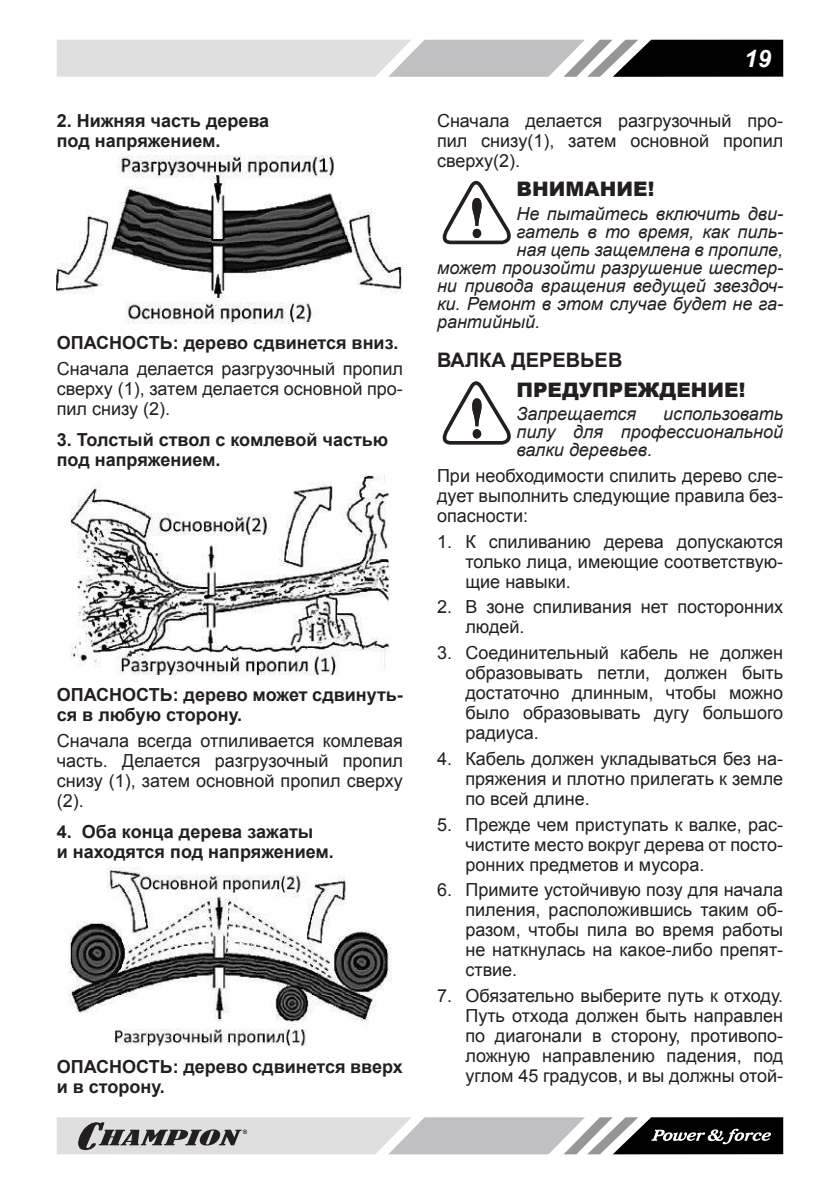
<style>
.page{position:relative;width:840px;height:1191px;background:#fff}
.page>*{position:absolute;margin:0;border:0;box-sizing:border-box;transform-origin:0 0}
.t1{font:italic 700 24px "Arial";color:#fff}
.t2{font:900 20px "Arial";color:#241f1f}
.t3{font:700 20px "Arial";color:#241f1f}
.t4{font:18px/20px "Arial";color:#241f1f;text-align:justify}
.t5{font:700 18px/20px "Arial";color:#241f1f}
.t6{font:italic 18px/18px "Arial";color:#241f1f;text-align:justify}
</style>
<div class="page">
<svg style="left:57px;top:40px;width:725px;height:37px;background:#aaa"></svg>
<svg style="left:57px;top:1117px;width:725px;height:37px;background:#a4a3a3"></svg>
<img style="left:57px;top:155px;width:346px;height:168px">
<img style="left:70px;top:475px;width:319px;height:200px">
<img style="left:68px;top:867px;width:323px;height:180px">
<svg style="left:442px;top:181px;width:69px;height:63px"></svg>
<svg style="left:442px;top:381px;width:69px;height:64px"></svg>
<p class="t5" style="left:57px;top:111px;width:214px">2. Нижняя часть дерева под напряжением.</p>
<p class="t5" style="left:57px;top:333px;width:343px">ОПАСНОСТЬ: дерево сдвинется вниз.</p>
<p class="t4" style="left:57px;top:358px;width:347px">Сначала делается разгрузочный пропил сверху (1), затем делается основной про&shy;пил снизу (2).</p>
<p class="t5" style="left:57px;top:430px;width:333px">3. Толстый ствол с комлевой частью под напряжением.</p>
<p class="t5" style="left:57px;top:685px;width:347px">ОПАСНОСТЬ: дерево может сдвинуть&shy;ся в любую сторону.</p>
<p class="t4" style="left:57px;top:730px;width:347px">Сначала всегда отпиливается комлевая часть. Делается разгрузочный пропил снизу (1), затем основной пропил сверху (2).</p>
<p class="t5" style="left:57px;top:822px;width:278px">4. Оба конца дерева зажаты<br>и находятся под напряжением.</p>
<p class="t5" style="left:57px;top:1056px;width:347px">ОПАСНОСТЬ: дерево сдвинется вверх и в сторону.</p>
<h1 class="t1" style="left:743px;top:42px;width:28px">19</h1>
<p class="t4" style="left:437px;top:110px;width:347px">Сначала делается разгрузочный про&shy;пил снизу(1), затем основной пропил сверху(2).</p>
<p class="t2" style="left:516px;top:174px;width:139px">ВНИМАНИЕ!</p>
<p class="t6" style="left:516px;top:205px;width:268px">Не пытайтесь включить дви-</p>
<p class="t6" style="left:516px;top:223px;width:268px">гатель в то время, как пиль-</p>
<p class="t6" style="left:516px;top:241px;width:268px">ная цепь защемлена в пропиле,</p>
<p class="t6" style="left:437px;top:259px;width:347px">может произойти разрушение шестер-</p>
<p class="t6" style="left:437px;top:277px;width:347px">ни привода вращения ведущей звездоч-</p>
<p class="t6" style="left:437px;top:295px;width:347px">ки. Ремонт в этом случае будет не га-</p>
<p class="t6" style="left:437px;top:313px;width:105px">рантийный.</p>
<p class="t3" style="left:437px;top:346px;width:187px">ВАЛКА ДЕРЕВЬЕВ</p>
<p class="t2" style="left:516px;top:375px;width:230px">ПРЕДУПРЕЖДЕНИЕ!</p>
<p class="t6" style="left:516px;top:405px;width:121px">Запрещается</p>
<p class="t6" style="left:516px;top:405px;width:268px;text-indent:147px">использовать пилу для профессиональной валки деревьев.</p>
<p class="t4" style="left:437px;top:466px;width:347px">При необходимости спилить дерево сле&shy;дует выполнить следующие правила без&shy;опасности:</p>
<p class="t4" style="left:465px;top:531px;width:319px;text-indent:-28px">1. К спиливанию дерева допускаются только лица, имеющие соответствую&shy;щие навыки.</p>
<p class="t4" style="left:465px;top:597px;width:319px;text-indent:-28px">2. В зоне спиливания нет посторонних людей.</p>
<p class="t4" style="left:465px;top:643px;width:319px;text-indent:-28px">3. Соединительный кабель не должен образовывать петли, должен быть достаточно длинным, чтобы можно было образовывать дугу большого радиуса.</p>
<p class="t4" style="left:465px;top:748px;width:319px;text-indent:-28px">4. Кабель должен укладываться без на&shy;пряжения и плотно прилегать к земле по всей длине.</p>
<p class="t4" style="left:465px;top:814px;width:319px;text-indent:-28px">5. Прежде чем приступать к валке, рас&shy;чистите место вокруг дерева от посто&shy;ронних предметов и мусора.</p>
<p class="t4" style="left:465px;top:880px;width:319px;text-indent:-28px">6. Примите устойчивую позу для начала пиления, расположившись таким об&shy;разом, чтобы пила во время работы не наткнулась на какое-либо препят&shy;ствие.</p>
<p class="t4" style="left:465px;top:985px;width:319px;text-indent:-28px">7. Обязательно выберите путь к отходу.<br>Путь отхода должен быть направлен по диагонали в сторону, противопо&shy;ложную направлению падения, под углом 45 градусов, и вы должны отой-</p>
</div>
